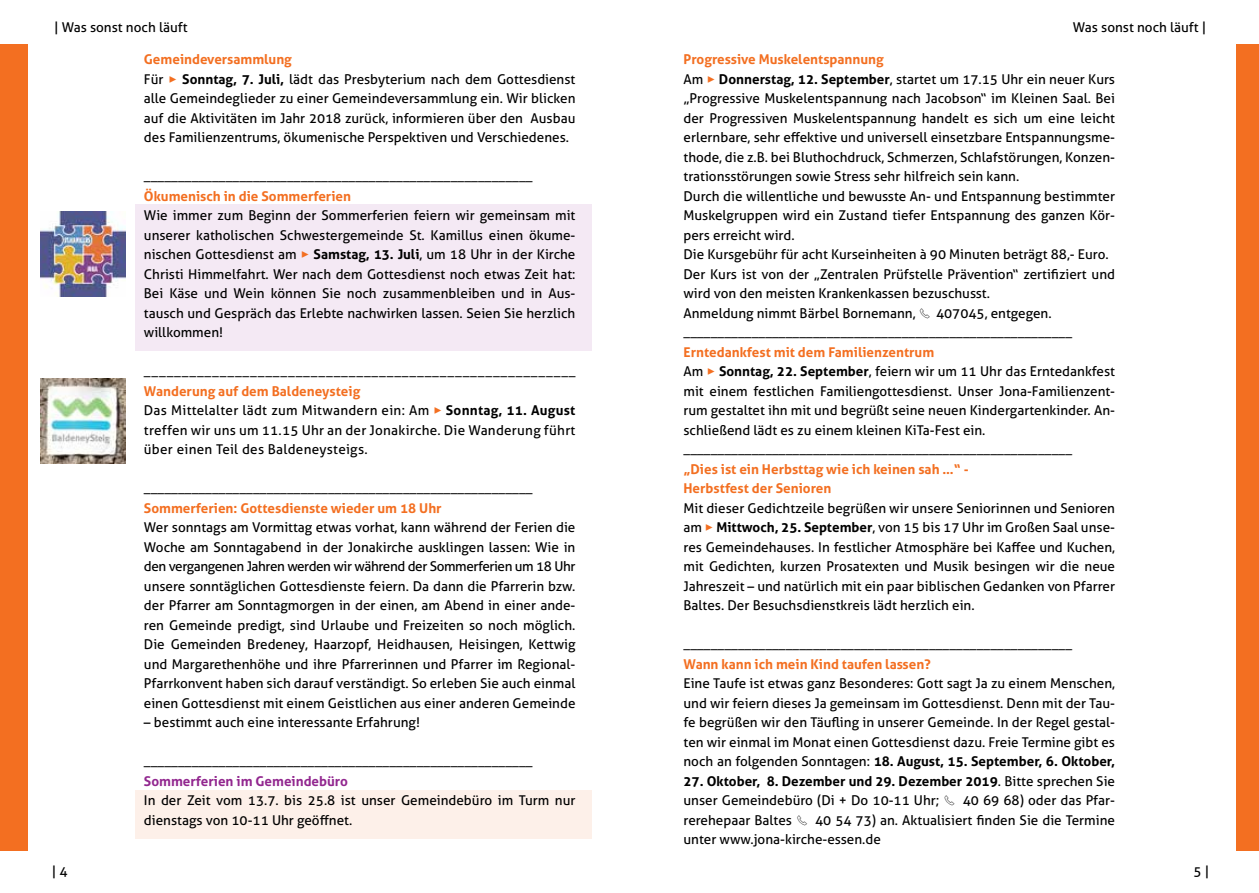
<style>
.page{position:relative;width:1259px;height:893px;background:#fff}
.page>*{position:absolute;margin:0;border:0;box-sizing:border-box;transform-origin:0 0}
.t1{font:13.5px/19.5px "Aller";color:#000;text-align:justify}
.t2{font:13.5px/19.5px "Aller";letter-spacing:.02em;color:#000}
.t3{font:700 13.5px/19.5px "Aller";color:#f36f21}
.t4{font:700 13.5px "Aller";color:#92278f}
.s1{font-weight:700;color:#f36f21}
.s2{color:#f36f21}
.s3{font-weight:700}
</style>
<div class="page">
<div style="left:135px;top:791px;width:456px;height:48px;background:#fdf0e9"></div>
<div style="left:135px;top:205px;width:456px;height:146px;background:#f4e9f4"></div>
<div style="left:0;top:45px;width:27px;height:806px;background:#f36f21"></div>
<div style="left:1236px;top:45px;width:23px;height:806px;background:#f36f21"></div>
<img style="left:41px;top:378px;width:85px;height:85px">
<img style="left:41px;top:211px;width:85px;height:85px">
<p class="t1" style="left:54px;top:18px;width:135px">| Was sonst noch läuft</p>
<p class="t1" style="left:1073px;top:18px;width:135px">Was sonst noch läuft |</p>
<p class="t1" style="left:144px;top:50px;width:433px;text-align:left"><span class="s1">Gemeindeversammlung<br></span>Für <span class="s2">✓</span> <span class="s3">Sonntag, 7. Juli,</span> lädt das Presbyterium nach dem Gottesdienst alle Gemeindeglieder zu einer Gemeindeversammlung ein. Wir blicken auf die Aktivitäten im Jahr 2018 zurück, informieren über den Ausbau des Familienzentrums, ökumenische Perspektiven und Verschiedenes.</p>
<p class="t1" style="left:144px;top:167px;width:390px">_________________________________________________________</p>
<p class="t3" style="left:144px;top:186px;width:209px">Ökumenisch in die Sommerferien</p>
<p class="t1" style="left:144px;top:206px;width:433px">Wie immer zum Beginn der Sommerferien feiern wir gemeinsam mit unserer katholischen Schwestergemeinde St. Kamillus einen ökume&shy;nischen Gottesdienst am <span class="s2">✓</span> <span class="s3">Samstag, 13. Juli</span>, um 18 Uhr in der Kirche Christi Himmelfahrt. Wer nach dem Gottesdienst noch etwas Zeit hat:<br>Bei Käse und Wein können Sie noch zusammenbleiben und in Aus&shy;tausch und Gespräch das Erlebte nachwirken lassen. Seien Sie herzlich willkommen!</p>
<p class="t1" style="left:144px;top:362px;width:433px">_________________________________________________________</p>
<p class="t2" style="left:144px;top:381px;width:433px"><span class="s1">Wanderung auf dem Baldeneysteig<br></span>Das Mittelalter lädt zum Mitwandern ein: Am <span class="s2">✓</span> <span class="s3">Sonntag, 11. August </span>treffen wir uns um 11.15 Uhr an der Jonakirche. Die Wanderung führt über einen Teil des Baldeneysteigs.</p>
<p class="t1" style="left:144px;top:479px;width:390px">_________________________________________________________</p>
<p class="t3" style="left:144px;top:498px;width:299px">Sommerferien: Gottesdienste wieder um 18 Uhr</p>
<p class="t1" style="left:144px;top:518px;width:433px">Wer sonntags am Vormittag etwas vorhat, kann während der Ferien die Woche am Sonntagabend in der Jonakirche ausklingen lassen: Wie in den vergangenen Jahren werden wir während der Sommerferien um 18 Uhr unsere sonntäglichen Gottesdienste feiern. Da dann die Pfarrerin bzw. der Pfarrer am Sonntagmorgen in der einen, am Abend in einer ande&shy;ren Gemeinde predigt, sind Urlaube und Freizeiten so noch möglich.<br>Die Gemeinden Bredeney, Haarzopf, Heidhausen, Heisingen, Kettwig und Margarethenhöhe und ihre Pfarrerinnen und Pfarrer im Regional-Pfarrkonvent haben sich darauf verständigt. So erleben Sie auch einmal einen Gottesdienst mit einem Geistlichen aus einer anderen Gemeinde</p>
<p class="t1" style="left:144px;top:713px;width:278px">– bestimmt auch eine interessante Erfahrung!</p>
<p class="t1" style="left:144px;top:752px;width:390px">_________________________________________________________</p>
<p class="t4" style="left:144px;top:773px;width:205px">Sommerferien im Gemeindebüro</p>
<p class="t1" style="left:144px;top:791px;width:433px">In der Zeit vom 13.7. bis 25.8 ist unser Gemeindebüro im Turm nur dienstags von 10-11 Uhr geöffnet.</p>
<p class="t1" style="left:683px;top:50px;width:433px;text-align:left"><span class="s1">Progressive Muskelentspannung<br></span>Am <span class="s2">✓</span> <span class="s3">Donnerstag, 12. September</span>, startet um 17.15 Uhr ein neuer Kurs „Progressive Muskelentspannung nach Jacobson“ im Kleinen Saal. Bei der Progressiven Muskelentspannung handelt es sich um eine leicht erlernbare, sehr effektive und universell einsetzbare Entspannungsme&shy;thode, die z.B. bei Bluthochdruck, Schmerzen, Schlafstörungen, Konzen&shy;trationsstörungen sowie Stress sehr hilfreich sein kann.<br>Durch die willentliche und bewusste An- und Entspannung bestimmter Muskelgruppen wird ein Zustand tiefer Entspannung des ganzen Kör&shy;pers erreicht wird.<br>Die Kursgebühr für acht Kurseinheiten à 90 Minuten beträgt 88,- Euro.<br>Der Kurs ist von der „Zentralen Prüfstelle Prävention“ zertifiziert und wird von den meisten Krankenkassen bezuschusst.<br>Anmeldung nimmt Bärbel Bornemann, ✓ 407045, entgegen. _________________________________________________________</p>
<p class="t1" style="left:683px;top:342px;width:433px;text-align:left"><span class="s1">Erntedankfest mit dem Familienzentrum<br></span>Am <span class="s2">✓</span> <span class="s3">Sonntag, 22. September</span>, feiern wir um 11 Uhr das Erntedankfest mit einem festlichen Familiengottesdienst. Unser Jona-Familienzent&shy;rum gestaltet ihn mit und begrüßt seine neuen Kindergartenkinder. An&shy;schließend lädt es zu einem kleinen KiTa-Fest ein. _________________________________________________________</p>
<p class="t3" style="left:683px;top:459px;width:287px">„Dies ist ein Herbsttag wie ich keinen sah …“ -<br>Herbstfest der Senioren</p>
<p class="t1" style="left:683px;top:498px;width:433px">Mit dieser Gedichtzeile begrüßen wir unsere Seniorinnen und Senioren am <span class="s2">✓</span> <span class="s3">Mittwoch, 25. September</span>, von 15 bis 17 Uhr im Großen Saal unse&shy;res Gemeindehauses. In festlicher Atmosphäre bei Kaffee und Kuchen, mit Gedichten, kurzen Prosatexten und Musik besingen wir die neue Jahreszeit – und natürlich mit ein paar biblischen Gedanken von Pfarrer Baltes. Der Besuchsdienstkreis lädt herzlich ein.</p>
<p class="t1" style="left:683px;top:635px;width:390px">_________________________________________________________</p>
<p class="t3" style="left:683px;top:654px;width:249px">Wann kann ich mein Kind taufen lassen?</p>
<p class="t1" style="left:683px;top:674px;width:433px">Eine Taufe ist etwas ganz Besonderes: Gott sagt Ja zu einem Menschen, und wir feiern dieses Ja gemeinsam im Gottesdienst. Denn mit der Tau&shy;fe begrüßen wir den Täufling in unserer Gemeinde. In der Regel gestal&shy;ten wir einmal im Monat einen Gottesdienst dazu. Freie Termine gibt es noch an folgenden Sonntagen: <span class="s3">18. August, 15. September, 6. Oktober,</span></p>
<p class="t1" style="left:683px;top:771px;width:433px"><span class="s3">27. Oktober, 8. Dezember und 29. Dezember 2019</span>. Bitte sprechen Sie unser Gemeindebüro (Di + Do 10-11 Uhr; ✓ 40 69 68) oder das Pfar&shy;rerehepaar Baltes ✓ 40 54 73) an. Aktualisiert finden Sie die Termine unter www.jona-kirche-essen.de</p>
<p class="t1" style="left:52px;top:861px;width:17px">| 4</p>
<p class="t1" style="left:1193px;top:861px;width:17px">5 |</p>
</div>
